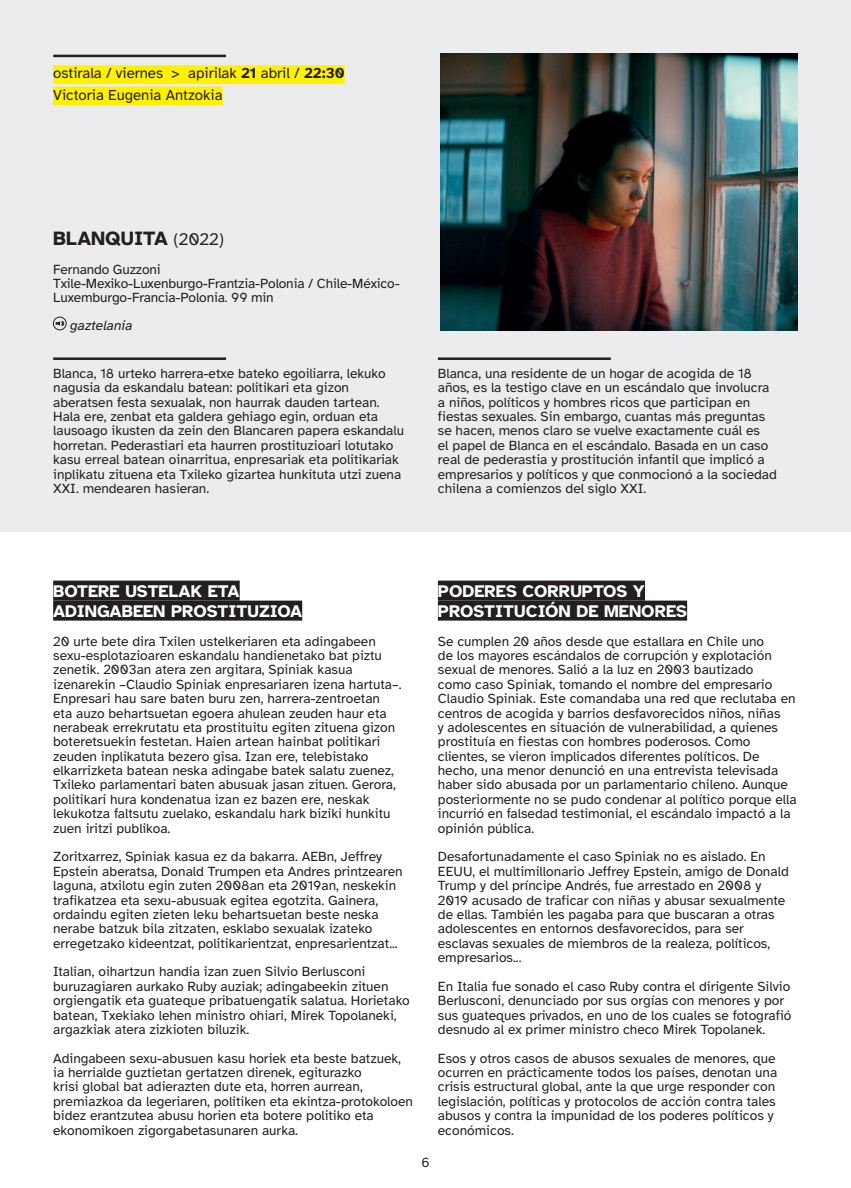
<style>
.page{position:relative;width:851px;height:1188px;background:#fff}
.page>*{position:absolute;margin:0;border:0;box-sizing:border-box;transform-origin:0 0}
.TITULO_PELICULA{font:700 20px "Atkinson Hyperlegible";color:#231f20}
.TITULO_TEMA{font:700 17.5px/20px "Atkinson Hyperlegible";color:#fff}
.FECHA_SUBRAYADO{font:15px "Atkinson Hyperlegible";color:#231f20}
.TEXTO_TEMA{font:13.75px/14.4px "Atkinson Hyperlegible";color:#231f20}
.SINOPSIS{font:13.75px/14.4px "Atkinson Hyperlegible";color:#231f20}
.FICHA_TECNICA{font:13.75px/14.1px "Atkinson Hyperlegible";letter-spacing:-.01em;color:#231f20}
.FICHA_TECNICA-2{font:italic 13.75px "Atkinson Hyperlegible";color:#231f20}
.s1{font-weight:700}
.s2{font-weight:400;font-size:17.5px}
</style>
<div class="page">
<hr style="left:850px;top:0;width:1px;height:531px;background:#ececee">
<div style="left:0;top:0;width:850px;height:531px;background:#ececee"></div>
<div style="left:53px;top:580px;width:187px;height:20px;background:#231f20"></div>
<div style="left:53px;top:600px;width:249px;height:20px;background:#231f20"></div>
<div style="left:438px;top:580px;width:207px;height:20px;background:#231f20"></div>
<div style="left:438px;top:600px;width:249px;height:20px;background:#231f20"></div>
<img style="left:440px;top:53px;width:357px;height:277px">
<hr style="left:438px;top:357px;width:172px;height:3px;background:#231f20">
<hr style="left:53px;top:357px;width:173px;height:3px;background:#231f20">
<svg style="left:56px;top:320px;width:8px;height:6px"></svg>
<div style="left:53px;top:317px;width:13px;height:13px;border:1px solid #231f20;border-radius:50%"></div>
<div style="left:53px;top:65px;width:291px;height:19px;background:#fff101"></div>
<div style="left:53px;top:86px;width:169px;height:19px;background:#fff101"></div>
<hr style="left:53px;top:55px;width:173px;height:2px;background:#231f20">
<p class="FECHA_SUBRAYADO" style="left:53px;top:65px;width:293px">ostirala / viernes &gt; apirilak <span class="s1">21</span> abril / <span class="s1">22:30</span></p>
<p class="FECHA_SUBRAYADO" style="left:53px;top:86px;width:171px">Victoria Eugenia Antzokia</p>
<p class="TITULO_PELICULA" style="left:53px;top:227px;width:172px">BLANQUITA <span class="s2">(2022)</span></p>
<p class="FICHA_TECNICA" style="left:53px;top:262px;width:109px">Fernando Guzzoni</p>
<p class="FICHA_TECNICA" style="left:53px;top:276px;width:348px">Txile-Mexiko-Luxenburgo-Frantzia-Polonia / Chile-México-<br>Luxemburgo-Francia-Polonia. 99 min</p>
<p class="FICHA_TECNICA-2" style="left:70px;top:318px;width:64px">gaztelania</p>
<p class="SINOPSIS" style="left:53px;top:366px;width:352px">Blanca, 18 urteko harrera-etxe bateko egoiliarra, lekuko nagusia da eskandalu batean: politikari eta gizon aberatsen festa sexualak, non haurrak dauden tartean.<br>Hala ere, zenbat eta galdera gehiago egin, orduan eta lausoago ikusten da zein den Blancaren papera eskandalu horretan. Pederastiari eta haurren prostituzioari lotutako kasu erreal batean oinarritua, enpresariak eta politikariak inplikatu zituena eta Txileko gizartea hunkituta utzi zuena XXI. mendearen hasieran.</p>
<p class="SINOPSIS" style="left:438px;top:366px;width:340px">Blanca, una residente de un hogar de acogida de 18 años, es la testigo clave en un escándalo que involucra a niños, políticos y hombres ricos que participan en fiestas sexuales. Sin embargo, cuantas más preguntas se hacen, menos claro se vuelve exactamente cuál es<br>el papel de Blanca en el escándalo. Basada en un caso real de pederastia y prostitución infantil que implicó a empresarios y políticos y que conmocionó a la sociedad chilena a comienzos del siglo XXI.</p>
<p class="TITULO_TEMA" style="left:53px;top:581px;width:250px">BOTERE USTELAK ETA<br>ADINGABEEN PROSTITUZIOA</p>
<p class="TEXTO_TEMA" style="left:53px;top:634px;width:350px">20 urte bete dira Txilen ustelkeriaren eta adingabeen sexu-esplotazioaren eskandalu handienetako bat piztu zenetik. 2003an atera zen argitara, Spiniak kasua izenarekin –Claudio Spiniak enpresariaren izena hartuta–.<br>Enpresari hau sare baten buru zen, harrera-zentroetan eta auzo behartsuetan egoera ahulean zeuden haur eta nerabeak errekrutatu eta prostituitu egiten zituena gizon boteretsuekin festetan. Haien artean hainbat politikari zeuden inplikatuta bezero gisa. Izan ere, telebistako elkarrizketa batean neska adingabe batek salatu zuenez, Txileko parlamentari baten abusuak jasan zituen. Gerora, politikari hura kondenatua izan ez bazen ere, neskak lekukotza faltsutu zuelako, eskandalu hark biziki hunkitu zuen iritzi publikoa.</p>
<p class="TEXTO_TEMA" style="left:53px;top:849px;width:351px">Zoritxarrez, Spiniak kasua ez da bakarra. AEBn, Jeffrey Epstein aberatsa, Donald Trumpen eta Andres printzearen laguna, atxilotu egin zuten 2008an eta 2019an, neskekin trafikatzea eta sexu-abusuak egitea egotzita. Gainera, ordaindu egiten zieten leku behartsuetan beste neska nerabe batzuk bila zitzaten, esklabo sexualak izateko erregetzako kideentzat, politikarientzat, enpresarientzat...</p>
<p class="TEXTO_TEMA" style="left:53px;top:964px;width:358px">Italian, oihartzun handia izan zuen Silvio Berlusconi buruzagiaren aurkako Ruby auziak; adingabeekin zituen orgiengatik eta guateque pribatuengatik salatua. Horietako batean, Txekiako lehen ministro ohiari, Mirek Topolaneki, argazkiak atera zizkioten biluzik.</p>
<p class="TEXTO_TEMA" style="left:53px;top:1050px;width:361px">Adingabeen sexu-abusuen kasu horiek eta beste batzuek, ia herrialde guztietan gertatzen direnek, egiturazko<br>krisi global bat adierazten dute eta, horren aurrean, premiazkoa da legeriaren, politiken eta ekintza-protokoloen bidez erantzutea abusu horien eta botere politiko eta ekonomikoen zigorgabetasunaren aurka.</p>
<p class="TEXTO_TEMA" style="left:421px;top:1154px;width:10px">6</p>
<p class="TITULO_TEMA" style="left:438px;top:581px;width:251px">PODERES CORRUPTOS Y<br>PROSTITUCIÓN DE MENORES</p>
<p class="TEXTO_TEMA" style="left:438px;top:634px;width:360px">Se cumplen 20 años desde que estallara en Chile uno<br>de los mayores escándalos de corrupción y explotación sexual de menores. Salió a la luz en 2003 bautizado<br>como caso Spiniak, tomando el nombre del empresario Claudio Spiniak. Este comandaba una red que reclutaba en centros de acogida y barrios desfavorecidos niños, niñas<br>y adolescentes en situación de vulnerabilidad, a quienes prostituía en fiestas con hombres poderosos. Como clientes, se vieron implicados diferentes políticos. De hecho, una menor denunció en una entrevista televisada haber sido abusada por un parlamentario chileno. Aunque posteriormente no se pudo condenar al político porque ella incurrió en falsedad testimonial, el escándalo impactó a la opinión pública.</p>
<p class="TEXTO_TEMA" style="left:438px;top:849px;width:352px">Desafortunadamente el caso Spiniak no es aislado. En EEUU, el multimillonario Jeffrey Epstein, amigo de Donald Trump y del príncipe Andrés, fue arrestado en 2008 y 2019 acusado de traficar con niñas y abusar sexualmente de ellas. También les pagaba para que buscaran a otras adolescentes en entornos desfavorecidos, para ser esclavas sexuales de miembros de la realeza, políticos, empresarios...</p>
<p class="TEXTO_TEMA" style="left:438px;top:978px;width:355px">En Italia fue sonado el caso Ruby contra el dirigente Silvio Berlusconi, denunciado por sus orgías con menores y por sus guateques privados, en uno de los cuales se fotografió desnudo al ex primer ministro checo Mirek Topolanek.</p>
<p class="TEXTO_TEMA" style="left:438px;top:1050px;width:341px">Esos y otros casos de abusos sexuales de menores, que ocurren en prácticamente todos los países, denotan una crisis estructural global, ante la que urge responder con legislación, políticas y protocolos de acción contra tales abusos y contra la impunidad de los poderes políticos y económicos.</p>
</div>
